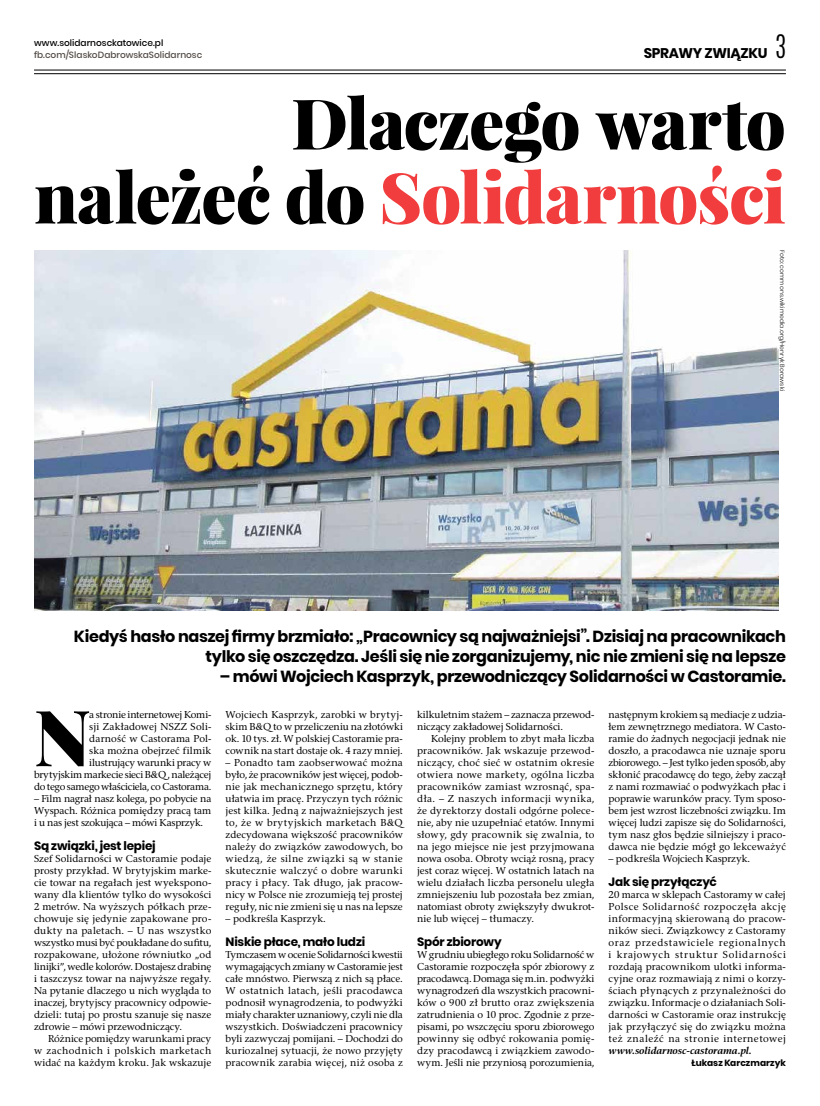
<style>
.page{position:relative;width:820px;height:1106px;background:#fff}
.page>*{position:absolute;margin:0;border:0;box-sizing:border-box;transform-origin:0 0}
.t1{font:900 77.7px "Playfair Display";color:#000}
.t2{font:900 70px/74px "Playfair Display";letter-spacing:-.02em;color:#000;text-align:right}
.t3{font:700 16px/20px "Poppins";letter-spacing:-.02em;color:#000;text-align:right}
.t4{font:700 14px "Poppins";letter-spacing:-.025em;color:#000}
.t5{font:700 12px "Poppins";letter-spacing:-.015em;color:#000}
.t6{font:10px/12px "Rashel EFN";color:#000;text-align:justify}
.t7{font:italic 700 10px "Rashel EFN";letter-spacing:-.01em;color:#000}
.t8{font:500 9px "Poppins";color:#544d48}
.t9{font:500 9px "Poppins";color:#000}
.t10{font:700 9px "Poppins";letter-spacing:.005em;color:#000}
.t11{font:300 6px "Poppins";letter-spacing:.015em;color:#000}
.s1{font-family:"Antonio";font-weight:300;font-size:27px}
.s2{color:#f13d3d}
</style>
<div class="page">
<img style="left:34px;top:250px;width:744px;height:360px">
<hr style="left:34px;top:70px;width:751px;height:1px;background:#000">
<hr style="left:34px;top:73px;width:751px;height:1px;background:#000">
<p class="t9" style="left:34px;top:38px;width:131px">www.solidarnosckatowice.pl</p>
<p class="t8" style="left:34px;top:50px;width:170px">fb.com/SlaskoDabrowskaSolidarnosc</p>
<h3 class="t4" style="left:643px;top:45px;width:144px">SPRAWY ZWIĄZKU <span class="s1">3</span></h3>
<h2 class="t2" style="left:34px;top:85px;width:753px">Dlaczego warto<br>należeć do <span class="s2">Solidarności</span></h2>
<p class="t11" style="left:785px;top:250px;width:142px;rotate:90deg">Foto: commons.wikimedia.org/Henryk Borawski</p>
<h3 class="t3" style="left:74px;top:626px;width:713px">Kiedyś hasło naszej firmy brzmiało: „Pracownicy są najważniejsi”. Dzisiaj na pracownikach tylko się oszczędza. Jeśli się nie zorganizujemy, nic nie zmieni się na lepsze</h3>
<h3 class="t3" style="left:220px;top:666px;width:567px">– mówi Wojciech Kasprzyk, przewodniczący Solidarności w Castoramie.</h3>
<h1 class="t1" style="left:34px;top:687px;width:58px">N</h1>
<p class="t6" style="left:417px;top:708px;width:179px">kilkuletnim stażem – zaznacza przewod&shy;niczący zakładowej Solidarności.</p>
<p class="t6" style="left:417px;top:732px;width:179px;text-indent:14px">Kolejny problem to zbyt mała liczba pracowników. Jak wskazuje przewod&shy;niczący, choć sieć w ostatnim okresie otwiera nowe markety, ogólna liczba pracowników zamiast wzrosnąć, spa&shy;dła. – Z naszych informacji wynika, że dyrektorzy dostali odgórne polece&shy;nie, aby nie uzupełniać etatów. Innymi słowy, gdy pracownik się zwalnia, to na jego miejsce nie jest przyjmowana nowa osoba. Obroty wciąż rosną, pracy jest coraz więcej. W ostatnich latach na wielu działach liczba personelu uległa zmniejszeniu lub pozostała bez zmian, natomiast obroty zwiększyły dwukrot&shy;nie lub więcej – tłumaczy.</p>
<p class="t5" style="left:417px;top:935px;width:86px">Spór zbiorowy</p>
<p class="t6" style="left:417px;top:948px;width:179px">W grudniu ubiegłego roku Solidarność w Castoramie rozpoczęła spór zbiorowy z pracodawcą. Domaga się m.in. podwyżki wynagrodzeń dla wszystkich pracowni&shy;ków o 900 zł brutto oraz zwiększenia zatrudnienia o 10 proc. Zgodnie z prze&shy;pisami, po wszczęciu sporu zbiorowego powinny się odbyć rokowania pomię&shy;dzy pracodawcą i związkiem zawodo&shy;wym. Jeśli nie przyniosą porozumienia,</p>
<p class="t6" style="left:225px;top:708px;width:179px">Wojciech Kasprzyk, zarobki w brytyj&shy;skim B&amp;Q to w przeliczeniu na złotówki ok. 10 tys. zł. W polskiej Castoramie pra&shy;cownik na start dostaje ok. 4 razy mniej.</p>
<p class="t6" style="left:225px;top:756px;width:179px">– Ponadto tam zaobserwować można było, że pracowników jest więcej, podob&shy;nie jak mechanicznego sprzętu, który ułatwia im pracę. Przyczyn tych różnic jest kilka. Jedną z najważniejszych jest to, że w brytyjskich marketach B&amp;Q zdecydowana większość pracowników należy do związków zawodowych, bo wiedzą, że silne związki są w stanie skutecznie walczyć o dobre warunki pracy i płacy. Tak długo, jak pracow&shy;nicy w Polsce nie zrozumieją tej prostej reguły, nic nie zmieni się u nas na lepsze</p>
<p class="t6" style="left:225px;top:912px;width:102px">– podkreśla Kasprzyk.</p>
<p class="t5" style="left:225px;top:935px;width:141px">Niskie płace, mało ludzi</p>
<p class="t6" style="left:225px;top:948px;width:179px">Tymczasem w ocenie Solidarności kwestii wymagających zmiany w Castoramie jest całe mnóstwo. Pierwszą z nich są płace.<br>W ostatnich latach, jeśli pracodawca podnosił wynagrodzenia, to podwyżki miały charakter uznaniowy, czyli nie dla wszystkich. Doświadczeni pracownicy byli zazwyczaj pomijani. – Dochodzi do kuriozalnej sytuacji, że nowo przyjęty pracownik zarabia więcej, niż osoba z</p>
<p class="t6" style="left:608px;top:708px;width:179px">następnym krokiem są mediacje z udzia&shy;łem zewnętrznego mediatora. W Casto&shy;ramie do żadnych negocjacji jednak nie doszło, a pracodawca nie uznaje sporu zbiorowego. – Jest tylko jeden sposób, aby skłonić pracodawcę do tego, żeby zaczął z nami rozmawiać o podwyżkach płac i poprawie warunków pracy. Tym sposo&shy;bem jest wzrost liczebności związku. Im więcej ludzi zapisze się do Solidarności, tym nasz głos będzie silniejszy i praco&shy;dawca nie będzie mógł go lekceważyć</p>
<p class="t6" style="left:608px;top:852px;width:143px">– podkreśla Wojciech Kasprzyk.</p>
<p class="t5" style="left:608px;top:875px;width:110px">Jak się przyłączyć</p>
<p class="t6" style="left:608px;top:888px;width:179px">20 marca w sklepach Castoramy w całej Polsce Solidarność rozpoczęła akcję informacyjną skierowaną do pracow&shy;ników sieci. Związkowcy z Castoramy oraz przedstawiciele regionalnych i krajowych struktur Solidarności rozdają pracownikom ulotki informa&shy;cyjne oraz rozmawiają z nimi o korzy&shy;ściach płynących z przynależności do związku. Informacje o działaniach Soli&shy;darności w Castoramie oraz instrukcję jak przyłączyć się do związku można też znaleźć na stronie internetowej</p>
<p class="t7" style="left:608px;top:1045px;width:145px">www.solidarnosc-castorama.pl.</p>
<p class="t10" style="left:691px;top:1058px;width:96px">Łukasz Karczmarzyk</p>
<p class="t6" style="left:34px;top:708px;width:179px;text-align:right">a stronie internetowej Komi-<br>sji Zakładowej NSZZ Soli-<br>darność w Castorama Pol-<br>ska można obejrzeć filmik<br>ilustrujący warunki pracy w<br>brytyjskim markecie sieci B&amp;Q, należącej do tego samego właściciela, co Castorama.</p>
<p class="t6" style="left:34px;top:792px;width:179px">– Film nagrał nasz kolega, po pobycie na Wyspach. Różnica pomiędzy pracą tam i u nas jest szokująca – mówi Kasprzyk.</p>
<p class="t5" style="left:34px;top:839px;width:123px">Są związki, jest lepiej</p>
<p class="t6" style="left:34px;top:852px;width:179px">Szef Solidarności w Castoramie podaje prosty przykład. W brytyjskim marke&shy;cie towar na regałach jest wyekspono&shy;wany dla klientów tylko do wysokości 2 metrów. Na wyższych półkach prze&shy;chowuje się jedynie zapakowane pro&shy;dukty na paletach. – U nas wszystko wszystko musi być poukładane do sufitu, rozpakowane, ułożone równiutko „od linijki”, wedle kolorów. Dostajesz drabinę i taszczysz towar na najwyższe regały.<br>Na pytanie dlaczego u nich wygląda to inaczej, brytyjscy pracownicy odpowie&shy;dzieli: tutaj po prostu szanuje się nasze zdrowie – mówi przewodniczący.</p>
<p class="t6" style="left:34px;top:1032px;width:179px;text-indent:14px">Różnice pomiędzy warunkami pracy w zachodnich i polskich marketach widać na każdym kroku. Jak wskazuje</p>
</div>
